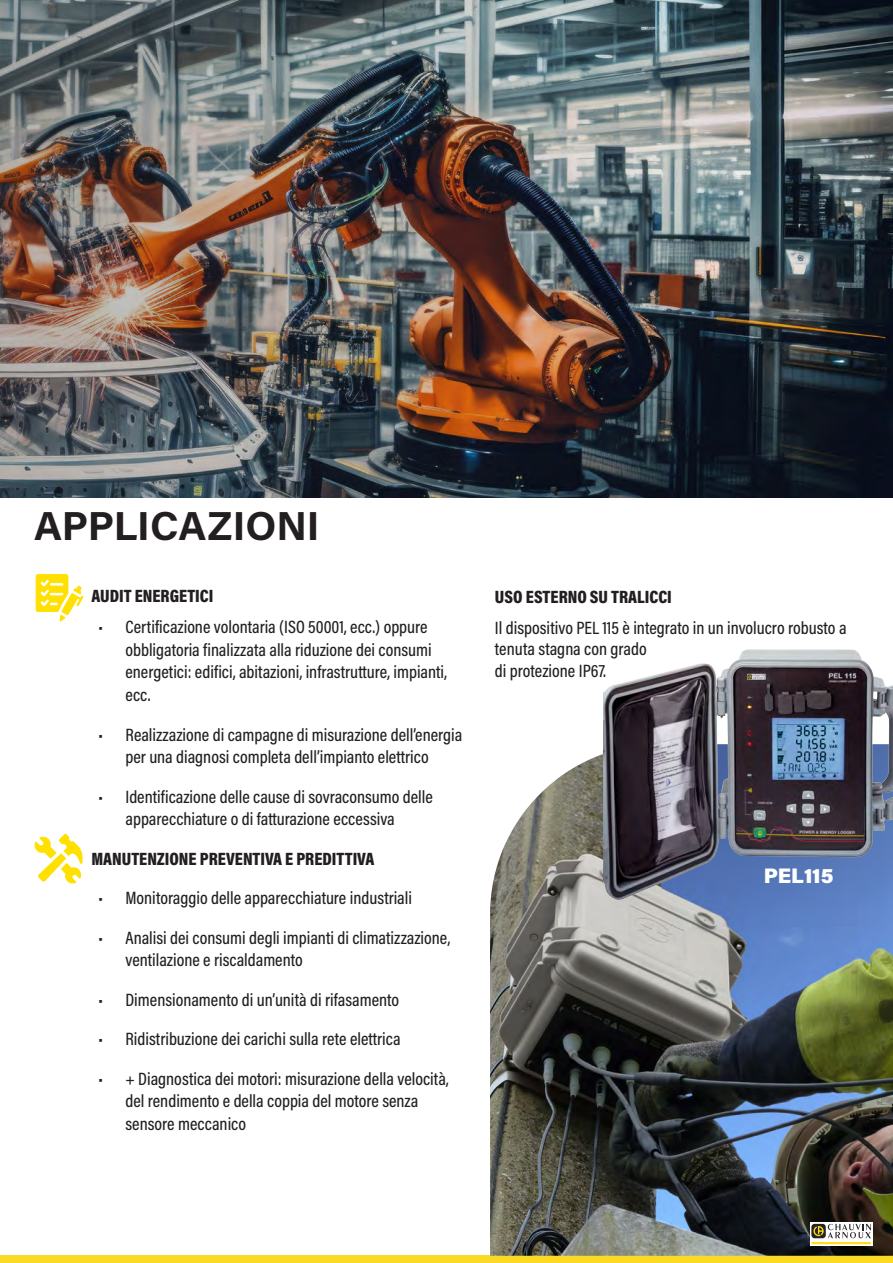
<style>
.page{position:relative;width:893px;height:1263px;background:#fff}
.page>*{position:absolute;margin:0;border:0;box-sizing:border-box;transform-origin:0 0}
.t1{font:700 40.5px "Acumin Pro";color:#231f20}
.t2{font:900 21px "Acumin Pro";color:#fff}
.t3{font:500 18px/22.5px "Acumin Pro Cond";color:#231f20}
.t4{font:900 18px "Acumin Pro Cond";color:#231f20}
</style>
<div class="page">
<img style="left:0;top:0;width:893px;height:497px">
<div style="left:0;top:1256px;width:893px;height:7px;background:#fada24"></div>
<img style="left:490px;top:754px;width:403px;height:502px">
<img style="left:603px;top:649px;width:290px;height:251px">
<svg style="left:36px;top:574px;width:48px;height:47px"></svg>
<svg style="left:35px;top:833px;width:48px;height:50px"></svg>
<svg style="left:810px;top:1222px;width:62px;height:24px"></svg>
<div style="left:811px;top:1224px;width:15px;height:14px;background:#282426;border-radius:3px"></div>
<svg style="left:813px;top:1224px;width:58px;height:14px"></svg>
<hr style="left:811px;top:1242px;width:60px;height:2px;background:#ffdf1b">
<p class="t1" style="left:34px;top:497px;width:287px">APPLICAZIONI</p>
<p class="t4" style="left:91px;top:584px;width:123px">AUDIT ENERGETICI</p>
<p class="t3" style="left:125px;top:616px;width:323px;text-indent:-27px">• Certificazione volontaria (ISO 50001, ecc.) oppure obbligatoria finalizzata alla riduzione dei consumi energetici: edifici, abitazioni, infrastrutture, impianti, ecc.</p>
<p class="t3" style="left:98px;top:723px;width:365px;text-align:center">• Realizzazione di campagne di misurazione dell’energia per una diagnosi completa dell’impianto elettrico</p>
<p class="t3" style="left:125px;top:785px;width:309px;text-indent:-27px">• Identificazione delle cause di sovraconsumo delle apparecchiature o di fatturazione eccessiva</p>
<p class="t4" style="left:91px;top:846px;width:284px">MANUTENZIONE PREVENTIVA E PREDITTIVA</p>
<p class="t3" style="left:98px;top:886px;width:315px">• Monitoraggio delle apparecchiature industriali</p>
<p class="t3" style="left:125px;top:926px;width:326px;text-indent:-27px">• Analisi dei consumi degli impianti di climatizzazione, ventilazione e riscaldamento</p>
<p class="t3" style="left:98px;top:988px;width:302px">• Dimensionamento di un’unità di rifasamento</p>
<p class="t3" style="left:98px;top:1027px;width:304px">• Ridistribuzione dei carichi sulla rete elettrica</p>
<p class="t3" style="left:125px;top:1067px;width:325px;text-indent:-27px">• + Diagnostica dei motori: misurazione della velocità, del rendimento e della coppia del motore senza sensore meccanico</p>
<p class="t4" style="left:495px;top:585px;width:178px">USO ESTERNO SU TRALICCI</p>
<p class="t3" style="left:495px;top:616px;width:353px;line-height:21.6px">Il dispositivo PEL 115 è integrato in un involucro robusto a tenuta stagna con grado<br>di protezione IP67.</p>
<p class="t2" style="left:764px;top:861px;width:71px">PEL115</p>
</div>
